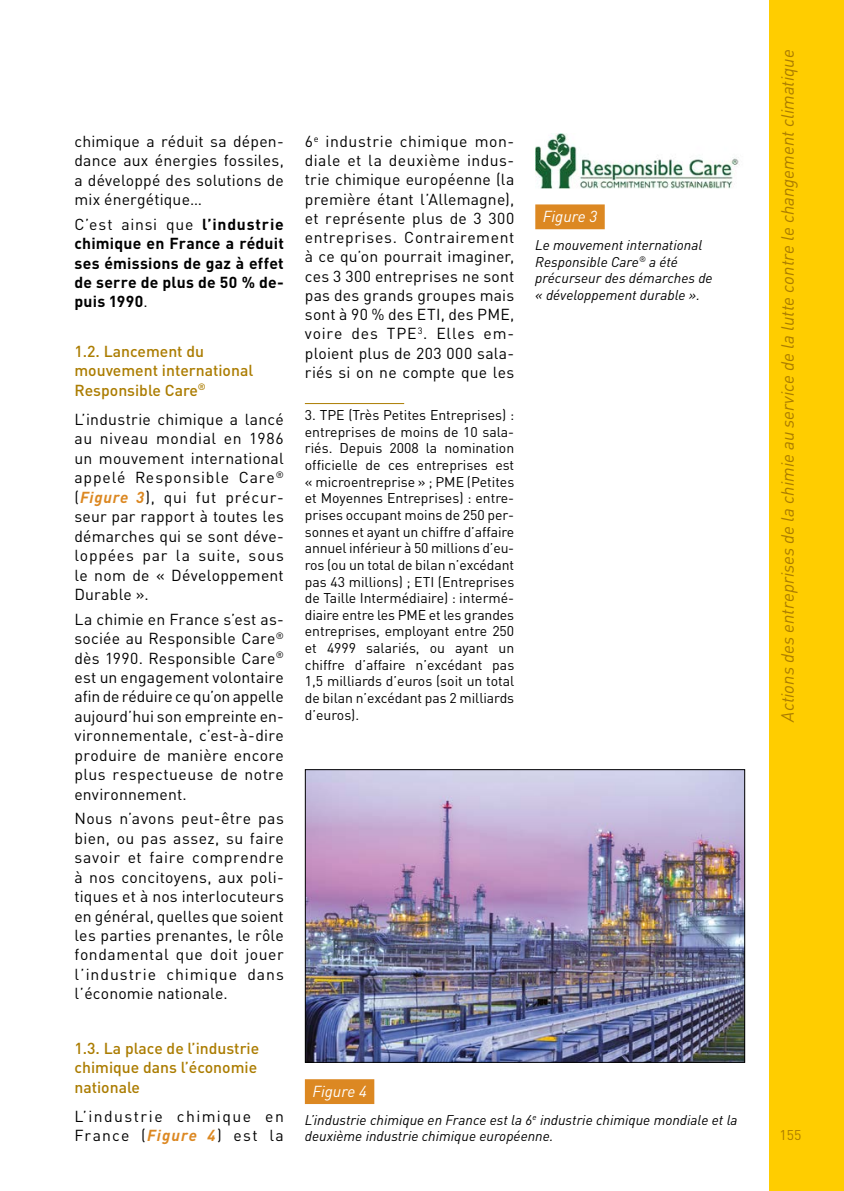
<style>
.page{position:relative;width:844px;height:1191px;background:#fff}
.page>*{position:absolute;margin:0;border:0;box-sizing:border-box;transform-origin:0 0}
.t1{font:italic 17.5px "DIN";color:#ab7c00}
._04-Texte_courant{font:15.75px/19.4px "DIN";letter-spacing:.02em;color:#000;text-align:justify}
._7-inter_2{font:500 15.75px/19.4px "DIN";color:#ab7c00}
._04-Texte_courant-2{font:700 15.75px/19.4px "DIN";letter-spacing:.015em;color:#000;text-align:justify}
._04-Texte_courant-3{font:15.75px/19.4px "DIN";letter-spacing:.09em;color:#000}
._05_legende_numero{font:italic 15.75px "DIN";color:#fff}
._11-Notes{font:14px/16.6px "DIN";letter-spacing:-.005em;color:#000;text-align:justify}
._05-legendes{font:italic 14px/16.8px "DIN";color:#000}
.t2{font:14px "DIN";color:#ab7c00}
.s1{font-weight:400}
.s2{font-weight:700;font-style:italic;color:#dc8822}
</style>
<div class="page">
<div style="left:769px;top:0;width:74px;height:1191px;background:#ffcd00"></div>
<hr style="left:305px;top:403px;width:99px;height:1px;background:#ab7c00">
<div style="left:535px;top:204px;width:69px;height:25px;background:#dc8822"></div>
<img style="left:535px;top:134px;width:204px;height:54px">
<div style="left:305px;top:1079px;width:69px;height:25px;background:#dc8822"></div>
<img style="left:307px;top:771px;width:436px;height:289px">
<div style="left:305px;top:769px;width:440px;height:293px;border:1px solid #000"></div>
<p class="_04-Texte_courant" style="left:74px;top:131px;width:211px">chimique a réduit sa dépen&shy;dance aux énergies fossiles, a développé des solutions de mix énergétique…</p>
<p class="_04-Texte_courant-2" style="left:74px;top:213px;width:211px"><span class="s1">C’est ainsi que</span> l’industrie chimique en France a réduit ses émissions de gaz à effet de serre de plus de 50 % de&shy;puis 1990<span class="s1">.</span></p>
<p class="_7-inter_2" style="left:74px;top:341px;width:180px">1.2. Lancement du mouvement international<br>Responsible Care<sup>®</sup></p>
<p class="_04-Texte_courant" style="left:74px;top:409px;width:211px">L’industrie chimique a lancé au niveau mondial en 1986 un mouvement international appelé Responsible Care<sup>® </sup>(<span class="s2">Figure 3</span>), qui fut précur&shy;seur par rapport à toutes les démarches qui se sont déve&shy;loppées par la suite, sous le nom de « Développement Durable ».</p>
<p class="_04-Texte_courant" style="left:74px;top:609px;width:211px">La chimie en France s’est as&shy;sociée au Responsible Care<sup>® </sup>dès 1990. Responsible Care<sup>® </sup>est un engagement volontaire afin de réduire ce qu’on appelle aujourd’hui son empreinte en&shy;vironnementale, c’est-à-dire produire de manière encore plus respectueuse de notre environnement.</p>
<p class="_04-Texte_courant" style="left:74px;top:808px;width:211px">Nous n’avons peut-être pas bien, ou pas assez, su faire savoir et faire comprendre à nos concitoyens, aux poli&shy;tiques et à nos interlocuteurs en général, quelles que soient les parties prenantes, le rôle fondamental que doit jouer l’industrie chimique dans l’économie nationale.</p>
<p class="_7-inter_2" style="left:74px;top:1037px;width:186px">1.3. La place de l’industrie chimique dans l’économie nationale</p>
<p class="_04-Texte_courant-3" style="left:74px;top:1106px;width:211px">L’industrie chimique en<br>France (<span class="s2">Figure 4</span>) est la</p>
<p class="_04-Texte_courant" style="left:305px;top:131px;width:211px">6<sup>e</sup> industrie chimique mon&shy;diale et la deuxième indus&shy;trie chimique européenne (la première étant l’Allemagne), et représente plus de 3 300 entreprises. Contrairement à ce qu’on pourrait imaginer, ces 3 300 entreprises ne sont pas des grands groupes mais sont à 90 % des ETI, des PME, voire des TPE<sup>3</sup>. Elles em&shy;ploient plus de 203 000 sala&shy;riés si on ne compte que les</p>
<p class="_11-Notes" style="left:305px;top:406px;width:211px">3. TPE (Très Petites Entreprises) : entreprises de moins de 10 sala&shy;riés. Depuis 2008 la nomination officielle de ces entreprises est « microentreprise » ; PME (Petites et Moyennes Entreprises) : entre&shy;prises occupant moins de 250 per&shy;sonnes et ayant un chiffre d’affaire annuel inférieur à 50 millions d’eu&shy;ros (ou un total de bilan n’excédant pas 43 millions) ; ETI (Entreprises de Taille Intermédiaire) : intermé&shy;diaire entre les PME et les grandes entreprises, employant entre 250 et 4999 salariés, ou ayant un chiffre d’affaire n’excédant pas 1,5 milliards d’euros (soit un total de bilan n’excédant pas 2 milliards d’euros).</p>
<p class="_05_legende_numero" style="left:542px;top:206px;width:56px">Figure 3</p>
<p class="_05-legendes" style="left:535px;top:236px;width:179px">Le mouvement international<br>Responsible Care<sup>®</sup> a été précurseur des démarches de « développement durable ».</p>
<p class="_05_legende_numero" style="left:312px;top:1081px;width:56px">Figure 4</p>
<p class="_05-legendes" style="left:305px;top:1110px;width:434px">L’industrie chimique en France est la 6<sup>e</sup> industrie chimique mondiale et la deuxième industrie chimique européenne.</p>
<p class="t1" style="left:776px;top:721px;width:673px;rotate:-90deg">Actions des entreprises de la chimie au service de la lutte contre le changement climatique</p>
<p class="t2" style="left:779px;top:1125px;width:23px">155</p>
</div>
